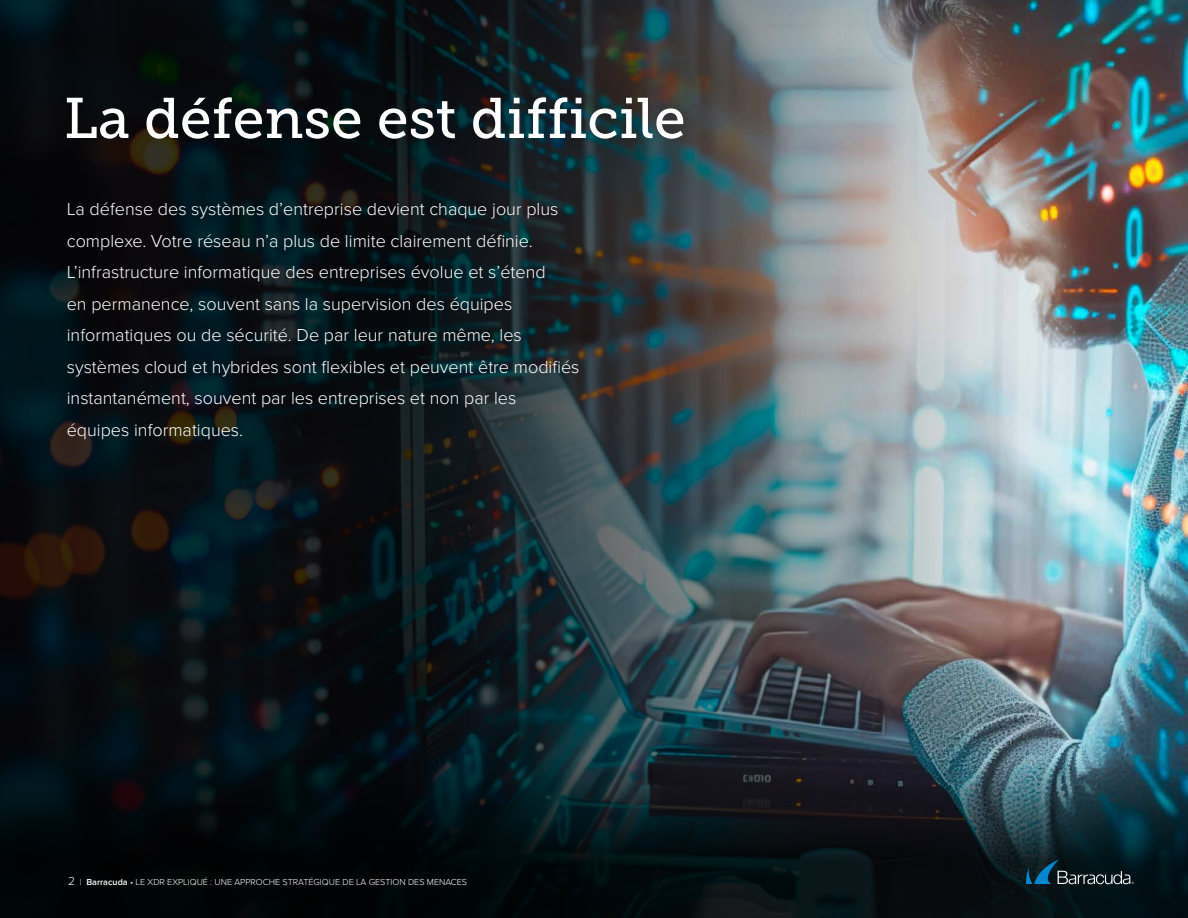
<style>
.page{position:relative;width:1188px;height:918px;background:#fff}
.page>*{position:absolute;margin:0;border:0;box-sizing:border-box;transform-origin:0 0}
.t1{font:57px "Museo Slab 500";color:#fff}
.t2{font:300 18px/31.5px "Proxima Nova";color:#fff}
.t3{font:300 9px "Proxima Nova";color:#fff}
.s1{font-size:12px}
.s2{font-weight:600}
</style>
<div class="page">
<img style="left:0;top:0;width:1188px;height:729px">
<svg style="left:0;top:729px;width:1188px;height:189px;background:#0c1a1f"></svg>
<svg style="left:1026px;top:860px;width:108px;height:24px;background:#1c3641"></svg>
<h1 class="t1" style="left:64px;top:87px;width:623px">La défense est difficile</h1>
<p class="t2" style="left:67px;top:194px;width:514px">La défense des systèmes d’entreprise devient chaque jour plus complexe. Votre réseau n’a plus de limite clairement définie.<br>L’infrastructure informatique des entreprises évolue et s’étend<br>en permanence, souvent sans la supervision des équipes informatiques ou de sécurité. De par leur nature même, les systèmes cloud et hybrides sont flexibles et peuvent être modifiés instantanément, souvent par les entreprises et non par les équipes informatiques.</p>
<p class="t3" style="left:68px;top:877px;width:400px"><span class="s1">2</span> | <span class="s2">Barracuda</span> • LE XDR EXPLIQUÉ : UNE APPROCHE STRATÉGIQUE DE LA GESTION DES MENACES</p>
</div>
